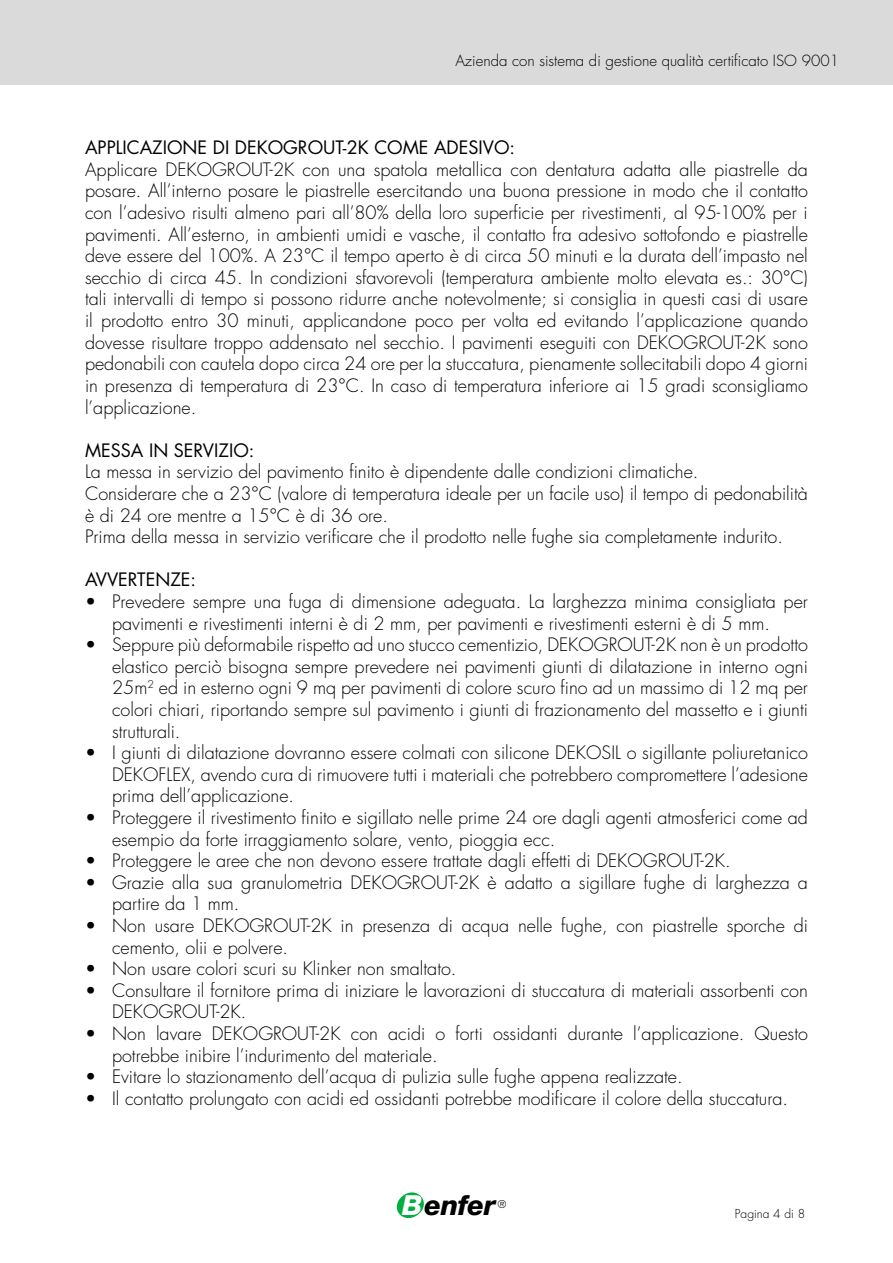
<style>
.page{position:relative;width:893px;height:1263px;background:#fff}
.page>*{position:absolute;margin:0;border:0;box-sizing:border-box;transform-origin:0 0}
.t1{font:italic 800 27.6px "Helvetica Neue";letter-spacing:-.02em;color:#000}
.t2{font:300 18px/21.6px "Futura";color:#000}
.t3{font:18px "Futura CE";color:#000}
.t4{font:300 15px "Futura";color:#000}
.t5{font:300 12px "Futura";color:#000}
.t6{font:300 10.5px "Futura";color:#000}
.s1{color:#fff}
</style>
<div class="page">
<svg style="left:396px;top:1192px;width:28px;height:26px"></svg>
<div style="left:0;top:0;width:893px;height:85px;background:#dadada"></div>
<p class="t4" style="left:455px;top:51px;width:385px">Azienda con sistema di gestione qualità certificato ISO 9001</p>
<p class="t3" style="left:85px;top:136px;width:432px">APPLICAZIONE DI DEKOGROUT-2K COME ADESIVO:</p>
<p class="t2" style="left:85px;top:159px;width:724px;text-align:justify">Applicare DEKOGROUT-2K con una spatola metallica con dentatura adatta alle piastrelle da posare. All’interno posare le piastrelle esercitando una buona pressione in modo che il contatto con l’adesivo risulti almeno pari all’80% della loro superficie per rivestimenti, al 95-100% per i pavimenti. All’esterno, in ambienti umidi e vasche, il contatto fra adesivo sottofondo e piastrelle deve essere del 100%. A 23°C il tempo aperto è di circa 50 minuti e la durata dell’impasto nel secchio di circa 45. In condizioni sfavorevoli (temperatura ambiente molto elevata es.: 30°C) tali intervalli di tempo si possono ridurre anche notevolmente; si consiglia in questi casi di usare il prodotto entro 30 minuti, applicandone poco per volta ed evitando l’applicazione quando dovesse risultare troppo addensato nel secchio. I pavimenti eseguiti con DEKOGROUT-2K sono pedonabili con cautela dopo circa 24 ore per la stuccatura, pienamente sollecitabili dopo 4 giorni in presenza di temperatura di 23°C. In caso di temperatura inferiore ai 15 gradi sconsigliamo l’applicazione.</p>
<p class="t3" style="left:85px;top:439px;width:171px">MESSA IN SERVIZIO:</p>
<p class="t2" style="left:85px;top:461px;width:724px">La messa in servizio del pavimento finito è dipendente dalle condizioni climatiche.<br>Considerare che a 23°C (valore di temperatura ideale per un facile uso) il tempo di pedonabilità è di 24 ore mentre a 15°C è di 36 ore.<br>Prima della messa in servizio verificare che il prodotto nelle fughe sia completamente indurito.</p>
<p class="t3" style="left:85px;top:568px;width:113px">AVVERTENZE:</p>
<p class="t2" style="left:112px;top:591px;width:697px;text-indent:-27px">• Prevedere sempre una fuga di dimensione adeguata. La larghezza minima consigliata per pavimenti e rivestimenti interni è di 2 mm, per pavimenti e rivestimenti esterni è di 5 mm.</p>
<p class="t2" style="left:112px;top:634px;width:697px;text-align:justify;text-indent:-27px">• Seppure più deformabile rispetto ad uno stucco cementizio, DEKOGROUT-2K non è un prodotto elastico perciò bisogna sempre prevedere nei pavimenti giunti di dilatazione in interno ogni 25m<sup>2</sup> ed in esterno ogni 9 mq per pavimenti di colore scuro fino ad un massimo di 12 mq per colori chiari, riportando sempre sul pavimento i giunti di frazionamento del massetto e i giunti strutturali.</p>
<p class="t2" style="left:112px;top:742px;width:697px;text-align:justify;text-indent:-27px">• I giunti di dilatazione dovranno essere colmati con silicone DEKOSIL o sigillante poliuretanico DEKOFLEX, avendo cura di rimuovere tutti i materiali che potrebbero compromettere l’adesione prima dell’applicazione.</p>
<p class="t2" style="left:112px;top:807px;width:697px;text-indent:-27px">• Proteggere il rivestimento finito e sigillato nelle prime 24 ore dagli agenti atmosferici come ad esempio da forte irraggiamento solare, vento, pioggia ecc.</p>
<p class="t2" style="left:85px;top:850px;width:647px">• Proteggere le aree che non devono essere trattate dagli effetti di DEKOGROUT-2K.</p>
<p class="t2" style="left:112px;top:872px;width:697px;text-indent:-27px">• Grazie alla sua granulometria DEKOGROUT-2K è adatto a sigillare fughe di larghezza a partire da 1 mm.</p>
<p class="t2" style="left:112px;top:915px;width:697px;text-indent:-27px">• Non usare DEKOGROUT-2K in presenza di acqua nelle fughe, con piastrelle sporche di cemento, olii e polvere.</p>
<p class="t2" style="left:85px;top:958px;width:373px">• Non usare colori scuri su Klinker non smaltato.</p>
<p class="t2" style="left:112px;top:980px;width:697px;text-indent:-27px">• Consultare il fornitore prima di iniziare le lavorazioni di stuccatura di materiali assorbenti con<br>DEKOGROUT-2K.</p>
<p class="t2" style="left:112px;top:1023px;width:697px;text-indent:-27px">• Non lavare DEKOGROUT-2K con acidi o forti ossidanti durante l’applicazione. Questo potrebbe inibire l’indurimento del materiale.</p>
<p class="t2" style="left:85px;top:1066px;width:599px">• Evitare lo stazionamento dell’acqua di pulizia sulle fughe appena realizzate.</p>
<p class="t2" style="left:85px;top:1088px;width:705px">• Il contatto prolungato con acidi ed ossidanti potrebbe modificare il colore della stuccatura.</p>
<h1 class="t1" style="left:402px;top:1189px;width:95px"><span class="s1">B</span>enfer</h1>
<p class="t6" style="left:498px;top:1198px;width:10px">®</p>
<p class="t5" style="left:735px;top:1206px;width:72px">Pagina 4 di 8</p>
</div>
